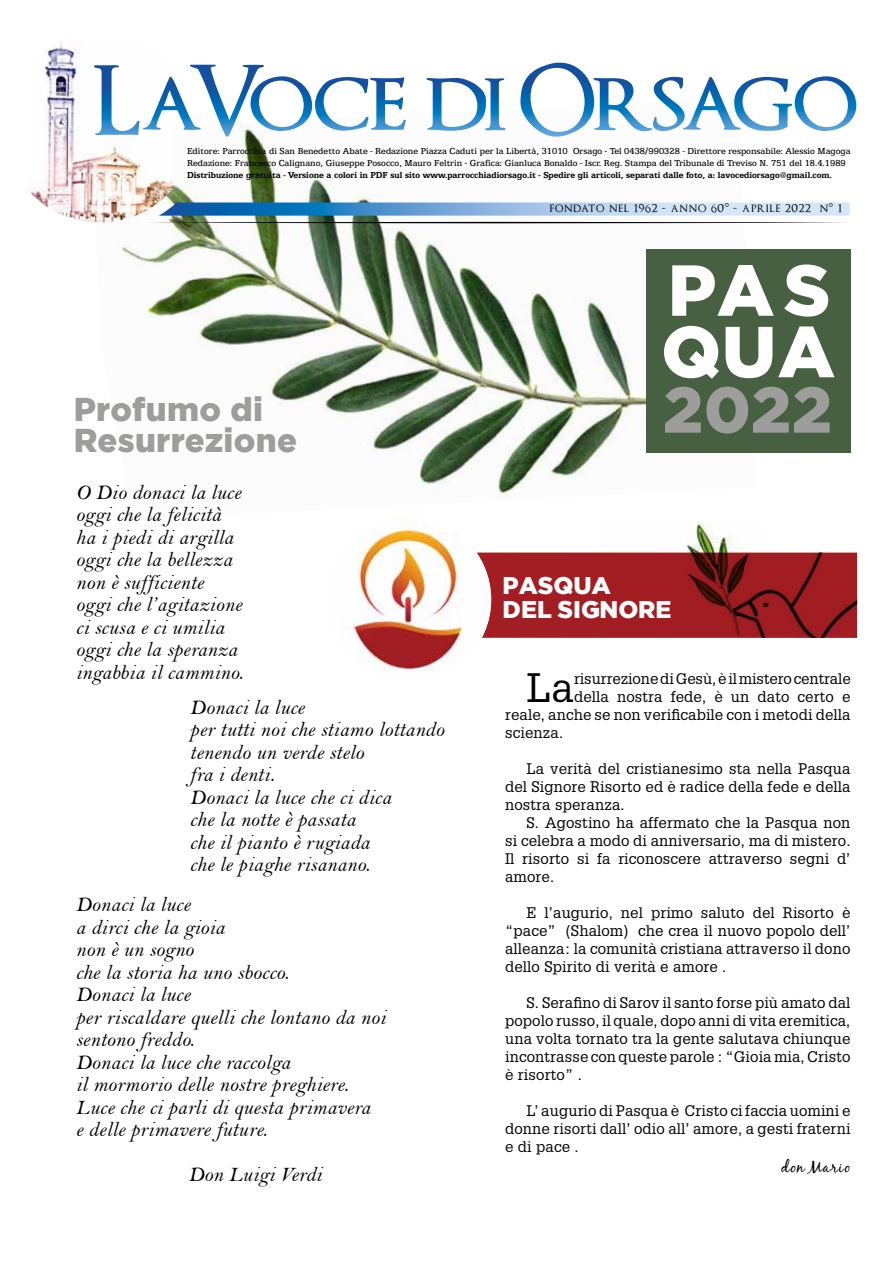
<style>
.page{position:relative;width:893px;height:1263px;background:#fff}
.page>*{position:absolute;margin:0;border:0;box-sizing:border-box;transform-origin:0 0}
.t1{font:900 72px/61.5px "Gotham";letter-spacing:.015em;color:#fff}
.t2{font:900 64.5px "Gotham";color:#9d9d9c}
.t3{font:40.2px "Glypha LT";color:#000}
.t4{font:900 33px/31.5px "Gotham";letter-spacing:.01em;color:#9d9d9c}
.t5{font:900 24px/24px "Gotham";color:#fff}
.t6{font:21px/22.5px "Bell MT Italic";letter-spacing:.01em;color:#000}
.t7{font:16.5px "Black Jack";letter-spacing:.065em;color:#000}
.t8{font:15px/18px "Glypha LT";letter-spacing:.01em;color:#000;text-align:justify}
.t9{font:13.5px "Optimus Princeps";letter-spacing:.05em;color:#000}
.t10{font:9px/12px "ATF Antique";color:#000}
.t11{font:700 9px "ATF Antique";color:#000}
</style>
<div class="page">
<img style="left:121px;top:136px;width:636px;height:362px">
<img style="left:28px;top:41px;width:144px;height:182px">
<svg style="left:147px;top:222px;width:698px;height:1px"></svg>
<svg style="left:159px;top:202px;width:691px;height:14px;background:#86b4dc"></svg>
<svg style="left:94px;top:65px;width:312px;height:71px"></svg>
<svg style="left:426px;top:78px;width:80px;height:53px"></svg>
<svg style="left:520px;top:63px;width:336px;height:74px"></svg>
<div style="left:646px;top:250px;width:204px;height:203px;background:#476042"></div>
<div style="left:477px;top:552px;width:380px;height:86px;background:#a31e23"></div>
<img style="left:597px;top:521px;width:260px;height:117px">
<img style="left:325px;top:517px;width:166px;height:165px;border-radius:83px">
<p class="t10" style="left:187px;top:145px;width:665px">Editore: Parrocchia di San Benedetto Abate - Redazione Piazza Caduti per la Libertà, 31010 Orsago - Tel 0438/990328 - Direttore responsabile: Alessio Magoga<br>Redazione: Francesco Calignano, Giuseppe Posocco, Mauro Feltrin - Grafica: Gianluca Bonaldo - Iscr. Reg. Stampa del Tribunale di Treviso N. 751 del 18.4.1989</p>
<p class="t11" style="left:187px;top:170px;width:646px">Distribuzione gratuita - Versione a colori in PDF sul sito www.parrocchiadiorsago.it - Spedire gli articoli, separati dalle foto, a: lavocediorsago@gmail.com.</p>
<p class="t9" style="left:549px;top:201px;width:294px">fondato nel 1962 - anno 60° - aprile 2022 n° 1</p>
<h3 class="t4" style="left:74px;top:393px;width:225px">Profumo di<br>Resurrezione</h3>
<h3 class="t6" style="left:76px;top:481px;width:169px">O Dio donaci la luce oggi che la felicità ha i piedi di argilla oggi che la bellezza non è sufficiente oggi che l’agitazione ci scusa e ci umilia oggi che la speranza ingabbia il cammino.</h3>
<h3 class="t6" style="left:190px;top:696px;width:256px">Donaci la luce<br>per tutti noi che stiamo lottando tenendo un verde stelo<br>fra i denti.<br>Donaci la luce che ci dica<br>che la notte è passata<br>che il pianto è rugiada<br>che le piaghe risanano.</h3>
<p class="t6" style="left:76px;top:893px;width:311px">Donaci la luce<br>a dirci che la gioia<br>non è un sogno<br>che la storia ha uno sbocco.<br>Donaci la luce<br>per riscaldare quelli che lontano da noi sentono freddo.<br>Donaci la luce che raccolga<br>il mormorio delle nostre preghiere.<br>Luce che ci parli di questa primavera<br>e delle primavere future.</p>
<h3 class="t6" style="left:188px;top:1163px;width:135px">Don Luigi Verdi</h3>
<h1 class="t1" style="left:661px;top:259px;width:175px">PAS<br>QUA</h1>
<h2 class="t2" style="left:663px;top:365px;width:171px">2022</h2>
<h3 class="t5" style="left:503px;top:573px;width:170px">PASQUA<br>DEL SIGNORE</h3>
<h3 class="t3" style="left:526px;top:663px;width:49px">La</h3>
<p class="t8" style="left:574px;top:669px;width:278px">risurrezione di Gesù, è il mistero centrale</p>
<p class="t8" style="left:574px;top:687px;width:278px">della nostra fede, è un dato certo e</p>
<p class="t8" style="left:505px;top:705px;width:347px">reale, anche se non verificabile con i metodi della</p>
<p class="t8" style="left:505px;top:723px;width:60px">scienza.</p>
<p class="t8" style="left:505px;top:759px;width:347px;text-indent:21px">La verità del cristianesimo sta nella Pasqua del Signore Risorto ed è radice della fede e della nostra speranza.</p>
<p class="t8" style="left:505px;top:813px;width:347px;text-indent:21px">S. Agostino ha affermato che la Pasqua non si celebra a modo di anniversario, ma di mistero.<br>Il risorto si fa riconoscere attraverso segni d’ amore.</p>
<p class="t8" style="left:505px;top:903px;width:347px;text-indent:21px">E l’augurio, nel primo saluto del Risorto è “pace” (Shalom) che crea il nuovo popolo dell’ alleanza: la comunità cristiana attraverso il dono dello Spirito di verità e amore .</p>
<p class="t8" style="left:505px;top:993px;width:347px;text-indent:21px">S. Serafino di Sarov il santo forse più amato dal popolo russo, il quale, dopo anni di vita eremitica, una volta tornato tra la gente salutava chiunque incontrasse con queste parole : “Gioia mia, Cristo è risorto” .</p>
<p class="t8" style="left:505px;top:1101px;width:347px;text-indent:21px">L’ augurio di Pasqua è Cristo ci faccia uomini e donne risorti dall’ odio all’ amore, a gesti fraterni e di pace .</p>
<p class="t7" style="left:781px;top:1156px;width:71px">don Mario</p>
</div>
